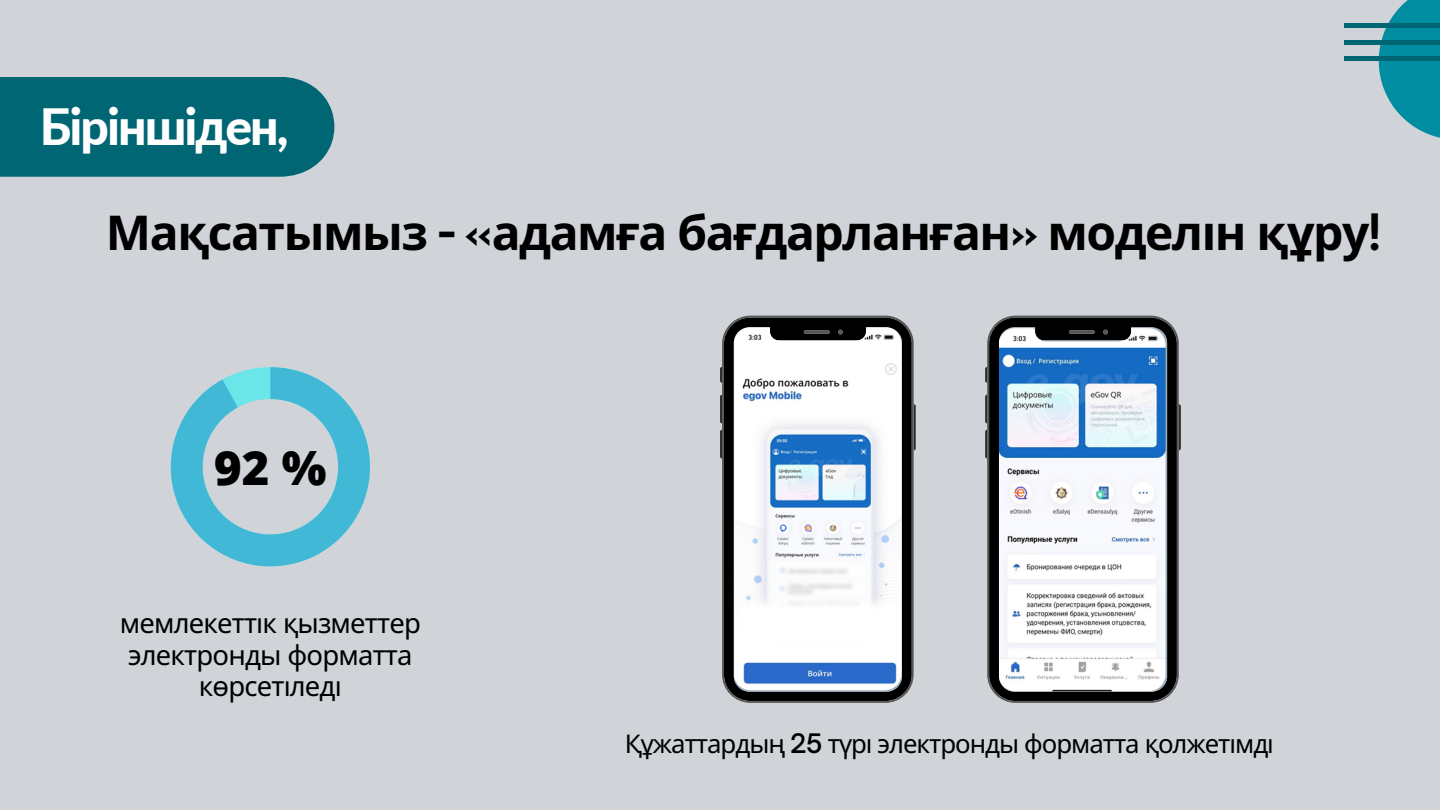
<style>
.page{position:relative;width:1440px;height:810px;background:#d0d4d9}
.page>*{position:absolute;margin:0;border:0;box-sizing:border-box;transform-origin:0 0}
.t1{font:800 50px "Lato";letter-spacing:-.04em;color:#fff}
.t2{font:700 48px "Noto Sans";letter-spacing:-.03em;color:#000}
.t3{font:800 47.2px "Open Sans";color:#000}
.t4{font:27.4px/31.6px "Noto Sans";letter-spacing:-.03em;color:#000;text-align:center}
.t5{font:25.8px "Noto Sans";letter-spacing:-.04em;color:#000}
.s1{font-family:"Open Sauce One"}
.s2{font-family:"Open Sauce One";font-weight:500}
</style>
<div class="page">
<div style="left:0;top:77px;width:334px;height:100px;background:#016674"></div>
<svg style="left:1379px;top:0;width:61px;height:138px"></svg>
<div style="left:1344px;top:23px;width:96px;height:5px;background:#016674"></div>
<hr style="left:1344px;top:40px;width:96px;height:4px;background:#016674">
<hr style="left:1344px;top:57px;width:96px;height:4px;background:#016674">
<svg style="left:171px;top:367px;width:199px;height:199px"></svg>
<svg style="left:985px;top:367px;width:2px;height:16px"></svg>
<svg style="left:985px;top:395px;width:2px;height:28px"></svg>
<svg style="left:985px;top:430px;width:2px;height:29px"></svg>
<svg style="left:1179px;top:404px;width:2px;height:46px"></svg>
<svg style="left:987px;top:316px;width:192px;height:387px;background:#abb7c4"></svg>
<svg style="left:720px;top:367px;width:2px;height:16px"></svg>
<svg style="left:720px;top:395px;width:2px;height:28px"></svg>
<svg style="left:720px;top:430px;width:2px;height:29px"></svg>
<svg style="left:914px;top:404px;width:2px;height:46px"></svg>
<svg style="left:722px;top:316px;width:192px;height:387px;background:#b6bec8"></svg>
<p class="t1" style="left:40px;top:96px;width:250px">Біріншіден,</p>
<p class="t2" style="left:106px;top:199px;width:1277px">Мақсатымыз <span class="s1">- «</span>адамға бағдарланған<span class="s1">»</span> моделі н құру<span class="s1">!</span></p>
<p class="t3" style="left:214px;top:434px;width:114px">92 %</p>
<p class="t4" style="left:120px;top:607px;width:303px">мемлекетті к қызметтер электронды форматта көрсетіледі</p>
<p class="t5" style="left:625px;top:726px;width:646px">Құжаттардың <span class="s2">25</span> түрі электронды форматта қолжеті мді</p>
</div>
